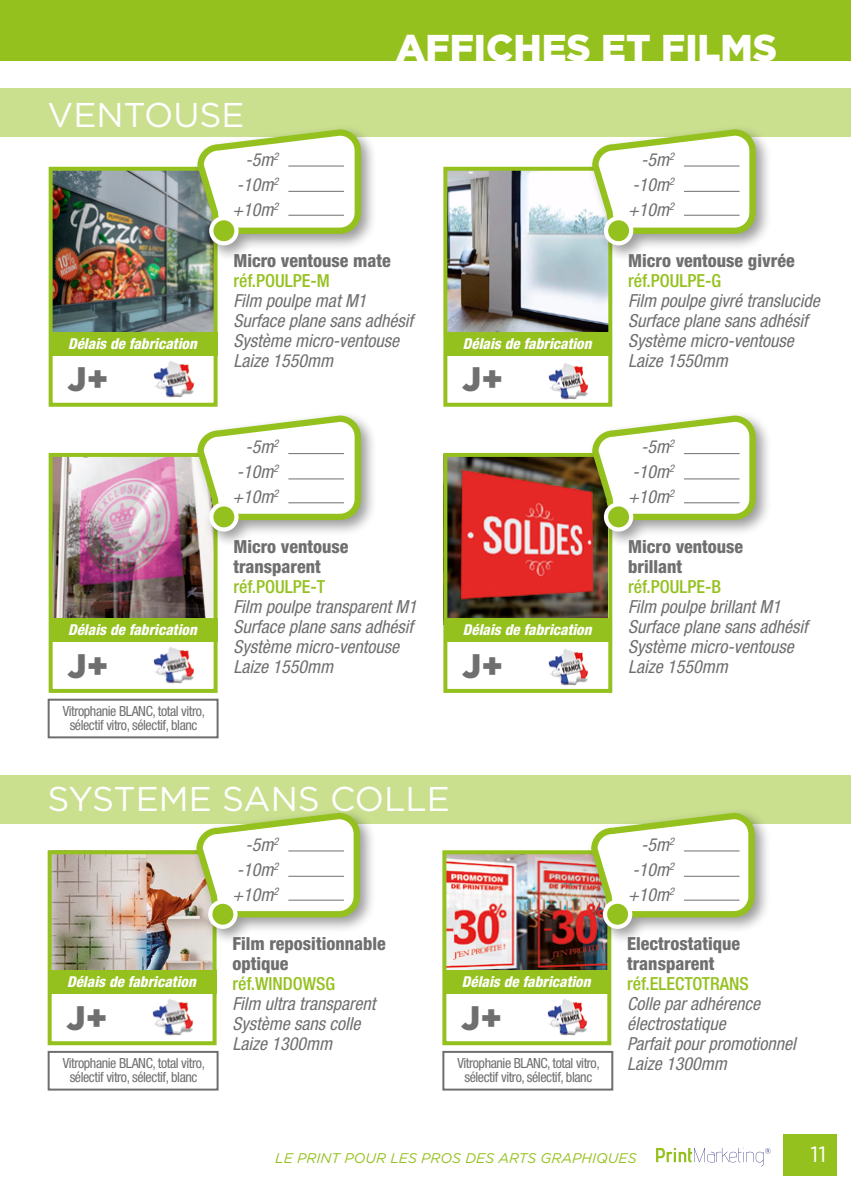
<style>
.page{position:relative;width:851px;height:1191px;background:#fff}
.page>*{position:absolute;margin:0;border:0;box-sizing:border-box;transform-origin:0 0}
.t1{font:900 37.2px "Gotham";color:#fff}
.t2{font:34.4px "Gotham";color:#fff}
.t3{font:900 34px "Gotham";color:#706f6f}
.t4{font:22px "Gotham";color:#fff}
.t5{font:italic condensed 18px/20px "Helvetica Neue";color:#706f6f}
.t6{font:800 condensed 18px/20px "Helvetica Neue";color:#706f6f}
.t7{font:500 condensed 18px "Helvetica Neue";color:#95c11f}
.t8{font:italic 800 condensed 15px "Helvetica Neue";color:#fff}
.t9{font:condensed 14px/14px "Helvetica Neue";letter-spacing:-.03em;color:#706f6f;text-align:center}
.t10{font:italic 14px "Gotham";color:#95c11f}
</style>
<div class="page">
<div style="left:782px;top:1134px;width:54px;height:41px;background:#95c11f"></div>
<img style="left:54px;top:458px;width:158px;height:160px">
<img style="left:448px;top:458px;width:159px;height:160px">
<img style="left:448px;top:172px;width:159px;height:159px">
<img style="left:54px;top:172px;width:158px;height:159px">
<img style="left:447px;top:855px;width:159px;height:115px">
<img style="left:53px;top:855px;width:158px;height:115px">
<div style="left:0;top:0;width:850px;height:60px;background:#95c11f"></div>
<div style="left:0;top:88px;width:850px;height:48px;background:#cae08f"></div>
<div style="left:0;top:775px;width:850px;height:48px;background:#cae08f"></div>
<div style="left:48px;top:1051px;width:170px;height:39px;border:2px solid #706f6f"></div>
<div style="left:48px;top:850px;width:168px;height:195px;border:4px solid #95c11f"></div>
<div style="left:49px;top:970px;width:167px;height:24px;background:#95c11f"></div>
<img style="left:152px;top:999px;width:41px;height:36px">
<div style="left:442px;top:1051px;width:171px;height:39px;background:#fff;border:2px solid #706f6f"></div>
<div style="left:442px;top:850px;width:169px;height:195px;border:4px solid #95c11f"></div>
<div style="left:443px;top:970px;width:168px;height:24px;background:#95c11f"></div>
<img style="left:547px;top:999px;width:40px;height:36px">
<div style="left:191px;top:808px;width:185px;height:138px;background:#000;opacity:.4"></div>
<svg style="left:196px;top:813px;width:164px;height:116px"></svg>
<div style="left:586px;top:808px;width:185px;height:138px;background:#000;opacity:.4"></div>
<svg style="left:591px;top:813px;width:163px;height:116px"></svg>
<div style="left:49px;top:167px;width:168px;height:240px;border:4px solid #95c11f"></div>
<div style="left:50px;top:331px;width:167px;height:24px;background:#95c11f"></div>
<img style="left:153px;top:361px;width:41px;height:36px">
<div style="left:443px;top:167px;width:169px;height:240px;border:4px solid #95c11f"></div>
<div style="left:444px;top:331px;width:168px;height:24px;background:#95c11f"></div>
<img style="left:548px;top:363px;width:40px;height:36px">
<div style="left:192px;top:124px;width:185px;height:138px;background:#000;opacity:.4"></div>
<svg style="left:197px;top:129px;width:164px;height:116px"></svg>
<div style="left:587px;top:124px;width:185px;height:138px;background:#000;opacity:.4"></div>
<svg style="left:592px;top:129px;width:163px;height:116px"></svg>
<div style="left:49px;top:453px;width:168px;height:240px;border:4px solid #95c11f"></div>
<div style="left:50px;top:618px;width:167px;height:23px;background:#95c11f"></div>
<img style="left:153px;top:647px;width:41px;height:36px">
<div style="left:443px;top:453px;width:169px;height:240px;border:4px solid #95c11f"></div>
<div style="left:444px;top:618px;width:168px;height:23px;background:#95c11f"></div>
<img style="left:548px;top:649px;width:40px;height:36px">
<div style="left:192px;top:410px;width:185px;height:138px;background:#000;opacity:.4"></div>
<svg style="left:197px;top:415px;width:164px;height:116px"></svg>
<div style="left:587px;top:410px;width:185px;height:138px;background:#000;opacity:.4"></div>
<svg style="left:592px;top:415px;width:163px;height:116px"></svg>
<hr style="left:288px;top:166px;width:56px;height:1px;background:#706f6f">
<hr style="left:288px;top:191px;width:56px;height:1px;background:#706f6f">
<hr style="left:288px;top:215px;width:56px;height:1px;background:#706f6f">
<hr style="left:683px;top:166px;width:56px;height:1px;background:#706f6f">
<hr style="left:683px;top:191px;width:56px;height:1px;background:#706f6f">
<hr style="left:683px;top:215px;width:56px;height:1px;background:#706f6f">
<hr style="left:288px;top:453px;width:56px;height:1px;background:#706f6f">
<hr style="left:288px;top:478px;width:56px;height:1px;background:#706f6f">
<hr style="left:288px;top:502px;width:56px;height:1px;background:#706f6f">
<hr style="left:683px;top:453px;width:56px;height:1px;background:#706f6f">
<hr style="left:683px;top:478px;width:56px;height:1px;background:#706f6f">
<hr style="left:683px;top:502px;width:56px;height:1px;background:#706f6f">
<hr style="left:288px;top:850px;width:56px;height:1px;background:#706f6f">
<hr style="left:288px;top:876px;width:56px;height:1px;background:#706f6f">
<hr style="left:288px;top:899px;width:56px;height:1px;background:#706f6f">
<hr style="left:683px;top:850px;width:56px;height:1px;background:#706f6f">
<hr style="left:683px;top:876px;width:56px;height:1px;background:#706f6f">
<hr style="left:683px;top:899px;width:56px;height:1px;background:#706f6f">
<div style="left:48px;top:698px;width:170px;height:40px;border:2px solid #706f6f"></div>
<svg style="left:656px;top:1147px;width:114px;height:19px"></svg>
<h2 class="t2" style="left:48px;top:93px;width:198px">VENTOUSE</h2>
<h1 class="t1" style="left:396px;top:22px;width:383px">AFFICHES ET FILMS</h1>
<p class="t8" style="left:68px;top:334px;width:130px">Délais de fabrication</p>
<h3 class="t3" style="left:67px;top:356px;width:42px">J+</h3>
<p class="t8" style="left:68px;top:620px;width:130px">Délais de fabrication</p>
<h3 class="t3" style="left:67px;top:642px;width:42px">J+</h3>
<p class="t9" style="left:63px;top:703px;width:144px">Vitrophanie BLANC, total vitro, sélectif vitro, sélectif, blanc</p>
<p class="t5" style="left:232px;top:147px;width:48px;line-height:25px;text-align:justify;text-indent:13px">-5m<sup>2 </sup>-10m<sup>2 </sup>+10m<sup>2</sup></p>
<p class="t5" style="left:628px;top:147px;width:48px;line-height:25px;text-align:justify;text-indent:13px">-5m<sup>2 </sup>-10m<sup>2 </sup>+10m<sup>2</sup></p>
<p class="t6" style="left:233px;top:250px;width:159px">Micro ventouse mate</p>
<p class="t7" style="left:233px;top:269px;width:98px">réf.POULPE-M</p>
<p class="t5" style="left:233px;top:290px;width:181px">Film poulpe mat M1<br>Surface plane sans adhésif<br>Système micro-ventouse<br>Laize 1550mm</p>
<p class="t8" style="left:463px;top:334px;width:130px">Délais de fabrication</p>
<h3 class="t3" style="left:462px;top:356px;width:42px">J+</h3>
<p class="t6" style="left:628px;top:250px;width:168px">Micro ventouse givrée</p>
<p class="t7" style="left:628px;top:269px;width:94px">réf.POULPE-G</p>
<p class="t5" style="left:628px;top:290px;width:193px">Film poulpe givré translucide<br>Surface plane sans adhésif<br>Système micro-ventouse<br>Laize 1550mm</p>
<p class="t5" style="left:232px;top:434px;width:48px;line-height:25px;text-align:justify;text-indent:13px">-5m<sup>2 </sup>-10m<sup>2 </sup>+10m<sup>2</sup></p>
<p class="t5" style="left:628px;top:434px;width:48px;line-height:25px;text-align:justify;text-indent:13px">-5m<sup>2 </sup>-10m<sup>2 </sup>+10m<sup>2</sup></p>
<p class="t6" style="left:233px;top:536px;width:117px">Micro ventouse transparent</p>
<p class="t7" style="left:233px;top:576px;width:93px">réf.POULPE-T</p>
<p class="t5" style="left:233px;top:596px;width:185px">Film poulpe transparent M1<br>Surface plane sans adhésif<br>Système micro-ventouse<br>Laize 1550mm</p>
<p class="t8" style="left:463px;top:620px;width:130px">Délais de fabrication</p>
<h3 class="t3" style="left:462px;top:642px;width:42px">J+</h3>
<p class="t6" style="left:628px;top:536px;width:117px">Micro ventouse brillant</p>
<p class="t7" style="left:628px;top:576px;width:94px">réf.POULPE-B</p>
<p class="t5" style="left:628px;top:596px;width:181px">Film poulpe brillant M1<br>Surface plane sans adhésif<br>Système micro-ventouse<br>Laize 1550mm</p>
<h2 class="t2" style="left:48px;top:777px;width:403px">SYSTEME SANS COLLE</h2>
<p class="t8" style="left:67px;top:972px;width:130px">Délais de fabrication</p>
<h3 class="t3" style="left:66px;top:994px;width:42px">J+</h3>
<p class="t9" style="left:63px;top:1055px;width:144px">Vitrophanie BLANC, total vitro, sélectif vitro, sélectif, blanc</p>
<p class="t5" style="left:232px;top:831px;width:48px;line-height:25px;text-align:justify;text-indent:13px">-5m<sup>2 </sup>-10m<sup>2 </sup>+10m<sup>2</sup></p>
<p class="t5" style="left:628px;top:831px;width:48px;line-height:25px;text-align:justify;text-indent:13px">-5m<sup>2 </sup>-10m<sup>2 </sup>+10m<sup>2</sup></p>
<p class="t6" style="left:232px;top:933px;width:155px">Film repositionnable optique</p>
<p class="t7" style="left:232px;top:973px;width:104px">réf.WINDOWSG</p>
<p class="t5" style="left:232px;top:993px;width:144px">Film ultra transparent<br>Système sans colle<br>Laize 1300mm</p>
<p class="t8" style="left:462px;top:972px;width:130px">Délais de fabrication</p>
<h3 class="t3" style="left:461px;top:994px;width:42px">J+</h3>
<p class="t9" style="left:457px;top:1055px;width:144px">Vitrophanie BLANC, total vitro, sélectif vitro, sélectif, blanc</p>
<p class="t6" style="left:627px;top:933px;width:114px">Electrostatique transparent</p>
<p class="t7" style="left:627px;top:973px;width:123px">réf.ELECTOTRANS</p>
<p class="t5" style="left:627px;top:993px;width:170px">Colle par adhérence électrostatique<br>Parfait pour promotionnel<br>Laize 1300mm</p>
<p class="t10" style="left:275px;top:1148px;width:363px">LE PRINT POUR LES PROS DES ARTS GRAPHIQUES</p>
<p class="t4" style="left:810px;top:1139px;width:17px">11</p>
</div>
